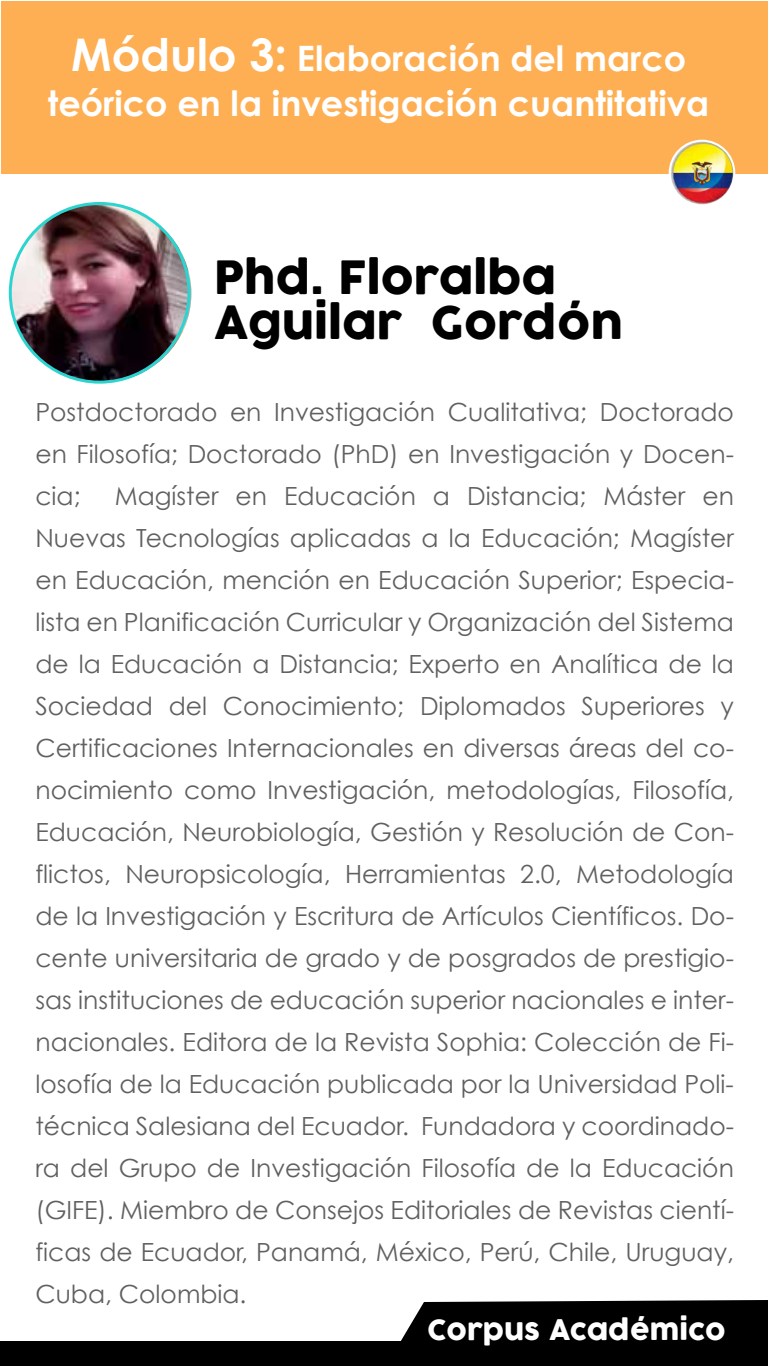
<style>
.page{position:relative;width:768px;height:1366px;background:#fff}
.page>*{position:absolute;margin:0;border:0;box-sizing:border-box;transform-origin:0 0}
.t1{font:44.8px/45px "Cocogoose";color:#000}
.t2{font:700 35px/45px "Century Gothic";color:#fff;text-align:center}
.t3{font:27.8px "Cocogoose";color:#fff}
.t4{font:25px/42px "Century Gothic";color:#606060;text-align:justify}
.s1{font-size:45px}
</style>
<div class="page">
<div style="left:401px;top:1300px;width:367px;height:66px;background:#000"></div>
<div style="left:0;top:1341px;width:421px;height:25px;background:#000"></div>
<div style="left:1px;top:2px;width:767px;height:172px;background:#feaf53"></div>
<img style="left:10px;top:203px;width:179px;height:179px;border-radius:89px">
<img style="left:670px;top:141px;width:64px;height:64px;border-radius:32px">
<div style="left:669px;top:140px;width:66px;height:66px;border:2px solid #fff;border-radius:50%"></div>
<img style="left:687px;top:158px;width:30px;height:30px">
<h2 class="t2" style="left:48px;top:34px;width:663px"><span class="s1">Módulo 3:</span> Elaboración del marco teórico en la investigación cuantitativa</h2>
<h1 class="t1" style="left:214px;top:257px;width:410px">Phd. Floralba<br>Aguilar Gordón</h1>
<p class="t4" style="left:35px;top:391px;width:700px">Postdoctorado en Investigación Cualitativa; Doctorado en Filosofía; Doctorado (PhD) en Investigación y Docen&shy;cia;</p>
<p class="t4" style="left:35px;top:475px;width:700px;text-indent:79px">Magíster en Educación a Distancia; Máster en Nuevas Tecnologías aplicadas a la Educación; Magíster en Educación, mención en Educación Superior; Especia&shy;lista en Planificación Curricular y Organización del Sistema de la Educación a Distancia; Experto en Analítica de la Sociedad del Conocimiento; Diplomados Superiores y Certificaciones Internacionales en diversas áreas del co&shy;nocimiento como Investigación, metodologías, Filosofía, Educación, Neurobiología, Gestión y Resolución de Con&shy;flictos, Neuropsicología, Herramientas 2.0, Metodología de la Investigación y Escritura de Artículos Científicos. Do&shy;cente universitaria de grado y de posgrados de prestigio&shy;sas instituciones de educación superior nacionales e inter&shy;nacionales. Editora de la Revista Sophia: Colección de Fi&shy;losofía de la Educación publicada por la Universidad Poli&shy;técnica Salesiana del Ecuador. Fundadora y coordinado&shy;ra del Grupo de Investigación Filosofía de la Educación (GIFE). Miembro de Consejos Editoriales de Revistas cientí&shy;ficas de Ecuador, Panamá, México, Perú, Chile, Uruguay, Cuba, Colombia.</p>
<p class="t3" style="left:427px;top:1311px;width:300px">Corpus Académico</p>
</div>
